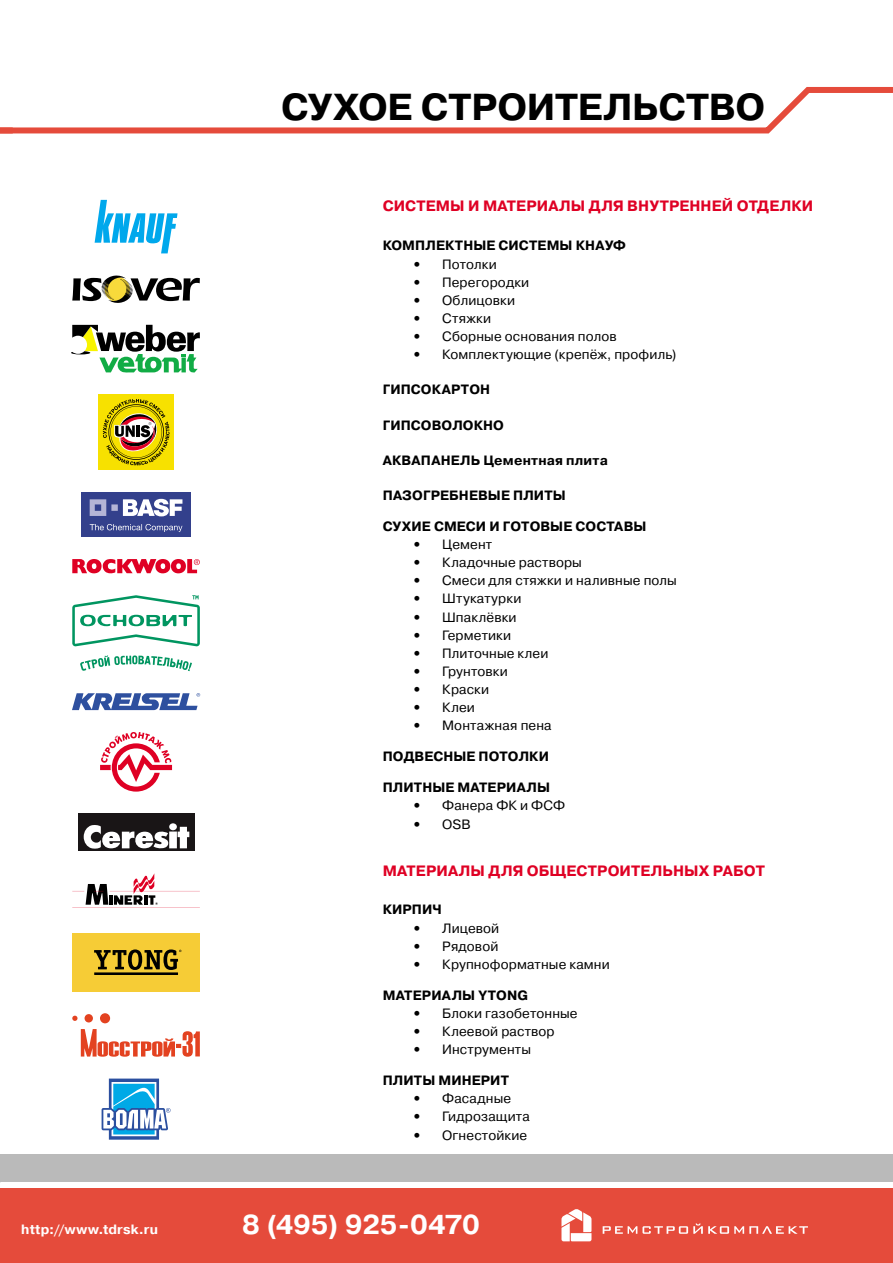
<style>
.page{position:relative;width:893px;height:1263px;background:#fff}
.page>*{position:absolute;margin:0;border:0;box-sizing:border-box;transform-origin:0 0}
.t1{font:700 37.5px "Pragmatica C";letter-spacing:-.005em;color:#000}
.t2{font:700 27.3px "Pragmatica C";letter-spacing:-.01em;color:#fff}
.t3{font:700 15px "Pragmatica C";letter-spacing:.005em;color:#df0024}
.t4{font:13.5px "Pragmatica C";letter-spacing:.01em;color:#000}
.t5{font:700 13.5px "Pragmatica C";letter-spacing:.01em;color:#000}
.t6{font:700 13.5px "Pragmatica C";letter-spacing:.015em;color:#fff}
.s1{font-weight:700}
</style>
<div class="page">
<div style="left:0;top:1155px;width:893px;height:27px;background:#bababa"></div>
<div style="left:0;top:1189px;width:893px;height:74px;background:#e54b3b"></div>
<svg style="left:603px;top:1223px;width:205px;height:11px"></svg>
<svg style="left:561px;top:1209px;width:30px;height:32px"></svg>
<div style="left:100px;top:1013px;width:10px;height:10px;background:#e34220;border-radius:50%"></div>
<div style="left:85px;top:1014px;width:8px;height:8px;background:#e34220;border-radius:50%"></div>
<svg style="left:72px;top:1016px;width:6px;height:5px"></svg>
<svg style="left:81px;top:1029px;width:119px;height:28px"></svg>
<svg style="left:72px;top:559px;width:128px;height:14px"></svg>
<div style="left:72px;top:933px;width:128px;height:58px;background:#f6cc36"></div>
<hr style="left:94px;top:972px;width:84px;height:3px;background:#000">
<svg style="left:94px;top:949px;width:87px;height:21px"></svg>
<svg style="left:102px;top:1078px;width:69px;height:62px"></svg>
<div style="left:98px;top:394px;width:76px;height:76px;background:#f7e100"></div>
<svg style="left:103px;top:399px;width:67px;height:66px"></svg>
<svg style="left:100px;top:732px;width:72px;height:60px"></svg>
<svg style="left:72px;top:595px;width:128px;height:51px"></svg>
<svg style="left:80px;top:655px;width:112px;height:16px"></svg>
<svg style="left:95px;top:200px;width:83px;height:53px"></svg>
<svg style="left:0;top:87px;width:893px;height:47px"></svg>
<hr style="left:109px;top:895px;width:4px;height:10px;background:#000">
<svg style="left:114px;top:873px;width:44px;height:32px"></svg>
<hr style="left:72px;top:907px;width:128px;height:1px;background:#df0024">
<hr style="left:110px;top:891px;width:90px;height:1px;background:#df0024">
<svg style="left:72px;top:884px;width:36px;height:21px"></svg>
<div style="left:78px;top:813px;width:117px;height:38px;background:#191516"></div>
<svg style="left:84px;top:823px;width:105px;height:26px"></svg>
<svg style="left:72px;top:276px;width:128px;height:27px"></svg>
<div style="left:82px;top:492px;width:109px;height:45px;background:#33408c"></div>
<svg style="left:90px;top:499px;width:92px;height:33px"></svg>
<svg style="left:72px;top:693px;width:128px;height:17px"></svg>
<svg style="left:71px;top:325px;width:129px;height:47px"></svg>
<h1 class="t1" style="left:281px;top:87px;width:486px">СУХОЕ СТРОИТЕЛЬСТВО</h1>
<p class="t3" style="left:383px;top:198px;width:432px">СИСТЕМЫ И МАТЕРИАЛЫ ДЛЯ ВНУТРЕННЕЙ ОТДЕЛКИ</p>
<p class="t5" style="left:383px;top:238px;width:245px">КОМПЛЕКТНЫЕ СИСТЕМЫ КНАУФ</p>
<p class="t4" style="left:412px;top:256px;width:86px"><span class="s1">•</span> Потолки</p>
<p class="t4" style="left:412px;top:275px;width:118px"><span class="s1">•</span> Перегородки</p>
<p class="t4" style="left:412px;top:293px;width:104px"><span class="s1">•</span> Облицовки</p>
<p class="t4" style="left:412px;top:311px;width:80px"><span class="s1">•</span> Стяжки</p>
<p class="t4" style="left:412px;top:329px;width:206px"><span class="s1">•</span> Сборные основания полов</p>
<p class="t4" style="left:412px;top:347px;width:266px"><span class="s1">•</span> Комплектующие (крепёж, профиль)</p>
<p class="t5" style="left:383px;top:382px;width:109px">ГИПСОКАРТОН</p>
<p class="t5" style="left:383px;top:417px;width:123px">ГИПСОВОЛОКНО</p>
<p class="t5" style="left:383px;top:453px;width:227px">АКВАПАНЕЛЬ Цементная плита</p>
<p class="t5" style="left:383px;top:488px;width:185px">ПАЗОГРЕБНЕВЫЕ ПЛИТЫ</p>
<p class="t5" style="left:383px;top:519px;width:265px">СУХИЕ СМЕСИ И ГОТОВЫЕ СОСТАВЫ</p>
<p class="t4" style="left:412px;top:537px;width:81px"><span class="s1">•</span> Цемент</p>
<p class="t4" style="left:412px;top:555px;width:171px"><span class="s1">•</span> Кладочные растворы</p>
<p class="t4" style="left:412px;top:573px;width:266px"><span class="s1">•</span> Смеси для стяжки и наливные полы</p>
<p class="t4" style="left:412px;top:591px;width:110px"><span class="s1">•</span> Штукатурки</p>
<p class="t4" style="left:412px;top:609px;width:106px"><span class="s1">•</span> Шпаклёвки</p>
<p class="t4" style="left:412px;top:628px;width:100px"><span class="s1">•</span> Герметики</p>
<p class="t4" style="left:412px;top:646px;width:137px"><span class="s1">•</span> Плиточные клеи</p>
<p class="t4" style="left:412px;top:664px;width:97px"><span class="s1">•</span> Грунтовки</p>
<p class="t4" style="left:412px;top:682px;width:78px"><span class="s1">•</span> Краски</p>
<p class="t4" style="left:412px;top:700px;width:64px"><span class="s1">•</span> Клеи</p>
<p class="t4" style="left:412px;top:718px;width:141px"><span class="s1">•</span> Монтажная пена</p>
<p class="t5" style="left:383px;top:749px;width:168px">ПОДВЕСНЫЕ ПОТОЛКИ</p>
<p class="t5" style="left:383px;top:780px;width:169px">ПЛИТНЫЕ МАТЕРИАЛЫ</p>
<p class="t4" style="left:412px;top:798px;width:154px"><span class="s1">•</span> Фанера ФК и ФСФ</p>
<p class="t4" style="left:412px;top:816px;width:60px"><span class="s1">•</span> OSB</p>
<p class="t3" style="left:383px;top:862px;width:384px">МАТЕРИАЛЫ ДЛЯ ОБЩЕСТРОИТЕЛЬНЫХ РАБОТ</p>
<p class="t5" style="left:383px;top:902px;width:61px">КИРПИЧ</p>
<p class="t4" style="left:412px;top:920px;width:88px"><span class="s1">•</span> Лицевой</p>
<p class="t4" style="left:412px;top:939px;width:87px"><span class="s1">•</span> Рядовой</p>
<p class="t4" style="left:412px;top:957px;width:199px"><span class="s1">•</span> Крупноформатные камни</p>
<p class="t5" style="left:383px;top:988px;width:147px">МАТЕРИАЛЫ YTONG</p>
<p class="t4" style="left:412px;top:1006px;width:167px"><span class="s1">•</span> Блоки газобетонные</p>
<p class="t4" style="left:412px;top:1024px;width:144px"><span class="s1">•</span> Клеевой раствор</p>
<p class="t4" style="left:412px;top:1042px;width:120px"><span class="s1">•</span> Инструменты</p>
<p class="t5" style="left:383px;top:1073px;width:128px">ПЛИТЫ МИНЕРИТ</p>
<p class="t4" style="left:412px;top:1091px;width:100px"><span class="s1">•</span> Фасадные</p>
<p class="t4" style="left:412px;top:1109px;width:119px"><span class="s1">•</span> Гидрозащита</p>
<p class="t4" style="left:412px;top:1127px;width:116px"><span class="s1">•</span> Огнестойкие</p>
<p class="t6" style="left:21px;top:1221px;width:138px">http://www.tdrsk.ru</p>
<h2 class="t2" style="left:242px;top:1209px;width:239px">8 (495) 925-0470</h2>
</div>
